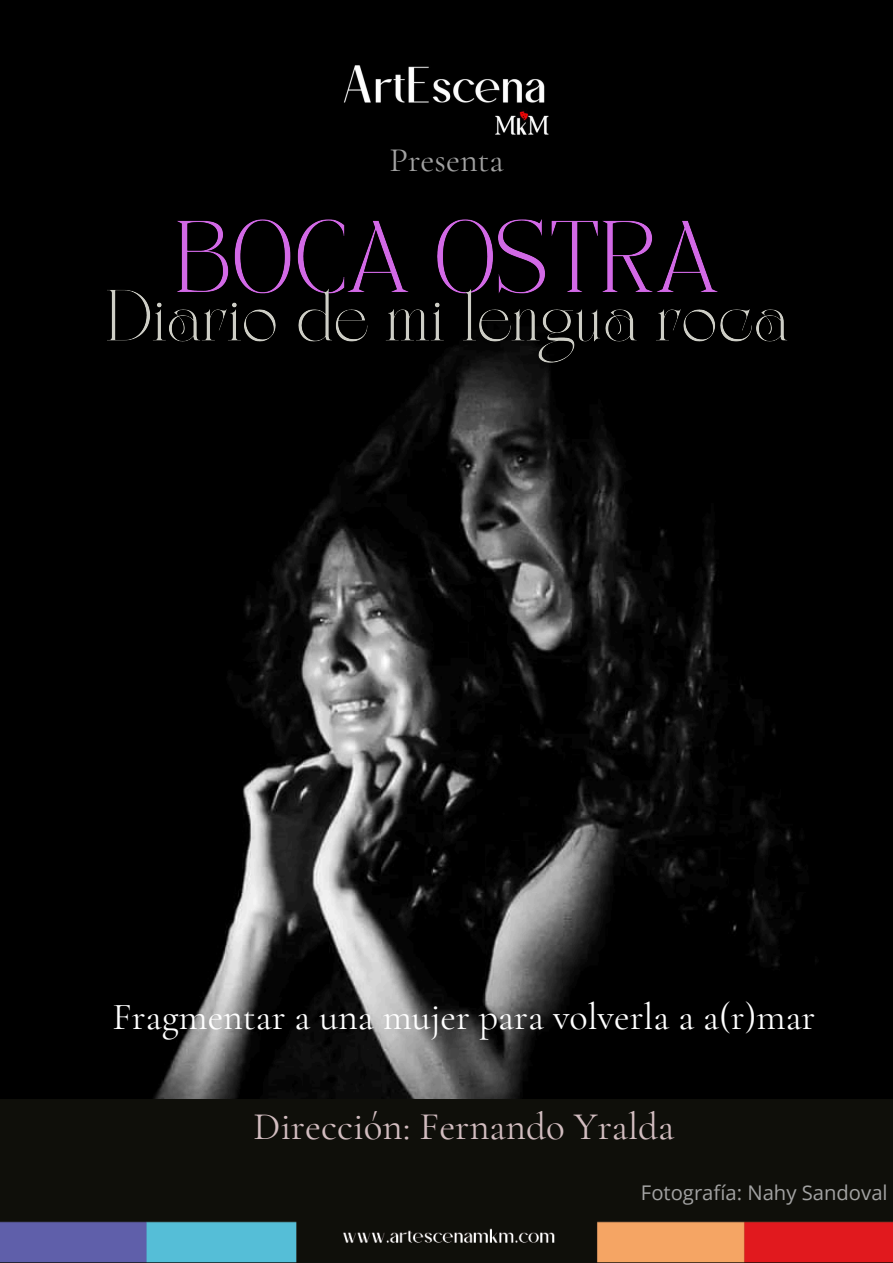
<style>
.page{position:relative;width:893px;height:1263px;background:#fff}
.page>*{position:absolute;margin:0;border:0;box-sizing:border-box;transform-origin:0 0}
.t1{font:39px "Cormorant Garamond";color:#d2bdc0}
.t2{font:38.1px "Cormorant Garamond";color:#fff}
.t3{font:34.2px "Cormorant Garamond";color:#a2a2a2}
.t4{font:20.25px "Open Sans";color:#a2a2a2}
</style>
<div class="page">
<img style="left:0;top:0;width:893px;height:1099px">
<img style="left:338px;top:59px;width:216px;height:82px">
<img style="left:0;top:1099px;width:893px;height:164px">
<img style="left:169px;top:215px;width:556px;height:71px">
<img style="left:101px;top:286px;width:692px;height:85px">
<h3 class="t3" style="left:389px;top:139px;width:116px">Presenta</h3>
<p class="t2" style="left:112px;top:993px;width:704px">Fragmentar a una mujer para volverla a a(r)mar</p>
<h3 class="t1" style="left:253px;top:1103px;width:423px">Dirección: Fernando Yralda</h3>
<p class="t4" style="left:641px;top:1179px;width:248px">Fotografía: Nahy Sandoval</p>
</div>
